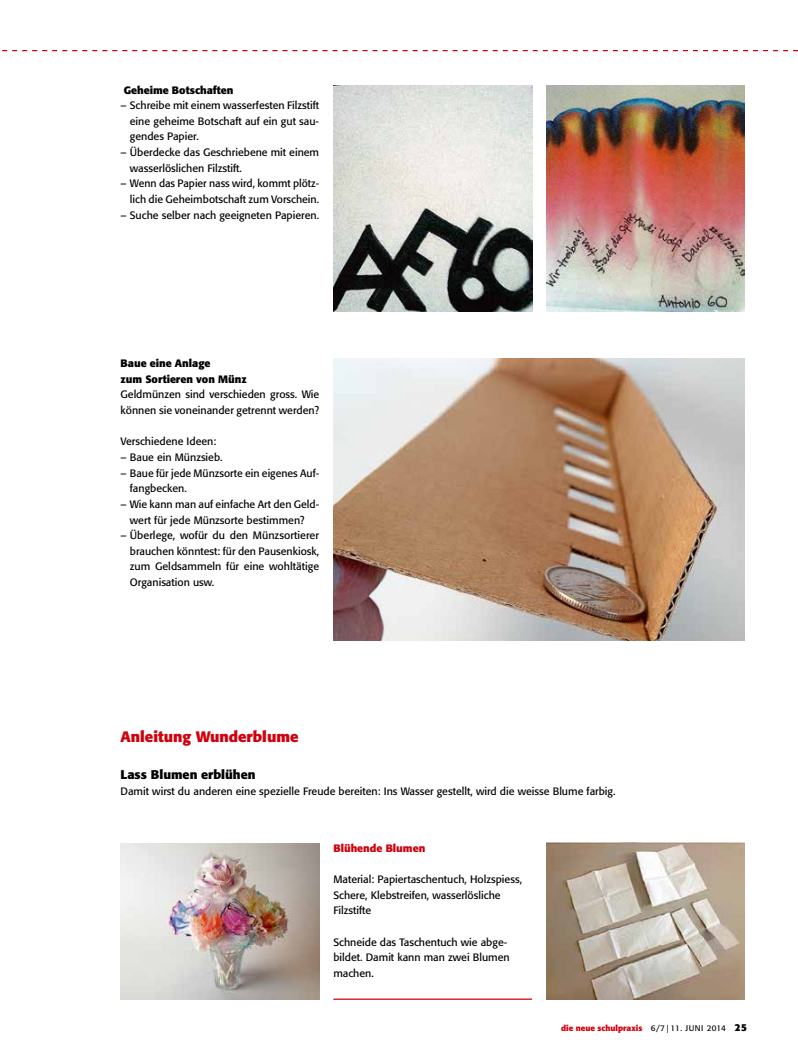
<style>
.page{position:relative;width:798px;height:1053px;background:#fff}
.page>*{position:absolute;margin:0;border:0;box-sizing:border-box;transform-origin:0 0}
.t1{font:700 15px "Formata";color:#d1000d}
.t2{font:700 12.5px "Formata";color:#000}
.t3{font:10.62px/15.6px "Formata";color:#000}
.t4{font:700 10.62px/15.6px "Formata";color:#000}
.t5{font:700 10.62px "Formata";color:#d1000d}
.t6{font:700 8.12px "Formata";color:#d1000d}
.s1{font-weight:400;color:#000}
.s2{font-size:10px;color:#000}
</style>
<div class="page">
<svg style="left:2px;top:50px;width:795px;height:1px"></svg>
<img style="left:333px;top:85px;width:198px;height:227px">
<img style="left:546px;top:85px;width:198px;height:227px">
<img style="left:333px;top:359px;width:411px;height:281px">
<img style="left:546px;top:842px;width:198px;height:157px">
<img style="left:120px;top:843px;width:199px;height:156px">
<hr style="left:333px;top:998px;width:198px;height:1px;background:#d1000d">
<p class="t4" style="left:124px;top:82px;width:111px">Geheime Botschaften</p>
<p class="t3" style="left:130px;top:98px;width:191px;text-align:justify;text-indent:-9px">– Schreibe mit einem wasserfesten Filzstift eine geheime Botschaft auf ein gut sau&shy;gendes Papier.</p>
<p class="t3" style="left:130px;top:144px;width:191px;text-indent:-9px">– Überdecke das Geschriebene mit einem wasserlöslichen Filzstift.</p>
<p class="t3" style="left:120px;top:176px;width:200px;text-align:right">– Wenn das Papier nass wird, kommt plötz&shy;lich die Geheimbotschaft zum Vorschein.</p>
<p class="t3" style="left:120px;top:207px;width:200px">– Suche selber nach geeigneten Papieren.</p>
<p class="t4" style="left:120px;top:355px;width:127px">Baue eine Anlage<br>zum Sortieren von Münz</p>
<p class="t3" style="left:120px;top:387px;width:200px">Geldmünzen sind verschieden gross. Wie können sie voneinander getrennt werden?</p>
<p class="t3" style="left:120px;top:434px;width:97px">Verschiedene Ideen:</p>
<p class="t3" style="left:120px;top:449px;width:104px">– Baue ein Münzsieb.</p>
<p class="t3" style="left:130px;top:465px;width:191px;text-indent:-9px">– Baue für jede Münzsorte ein eigenes Auf&shy;fangbecken.</p>
<p class="t3" style="left:120px;top:496px;width:200px;text-align:center">– Wie kann man auf einfache Art den Geld&shy;wert für jede Münzsorte bestimmen?</p>
<p class="t3" style="left:130px;top:527px;width:191px;text-align:justify;text-indent:-9px">– Überlege, wofür du den Münzsortierer brauchen könntest: für den Pausenkiosk, zum Geldsammeln für eine wohltätige Organisation usw.</p>
<h1 class="t1" style="left:120px;top:726px;width:179px">Anleitung Wunderblume</h1>
<p class="t2" style="left:120px;top:766px;width:136px">Lass Blumen erblühen</p>
<p class="t3" style="left:120px;top:783px;width:496px">Damit wirst du anderen eine spezielle Freude bereiten: Ins Wasser gestellt, wird die weisse Blume farbig.</p>
<p class="t5" style="left:333px;top:841px;width:93px">Blühende Blumen</p>
<p class="t3" style="left:333px;top:871px;width:190px">Material: Papiertaschentuch, Holzspiess,<br>Schere, Klebstreifen, wasserlösliche<br>Filzstifte</p>
<p class="t3" style="left:333px;top:934px;width:178px">Schneide das Taschentuch wie abge&shy;bildet. Damit kann man zwei Blumen machen.</p>
<p class="t6" style="left:561px;top:1022px;width:187px">die neue schulpraxis <span class="s1">6/7 | 11. Juni 2014</span> <span class="s2">25</span></p>
</div>
